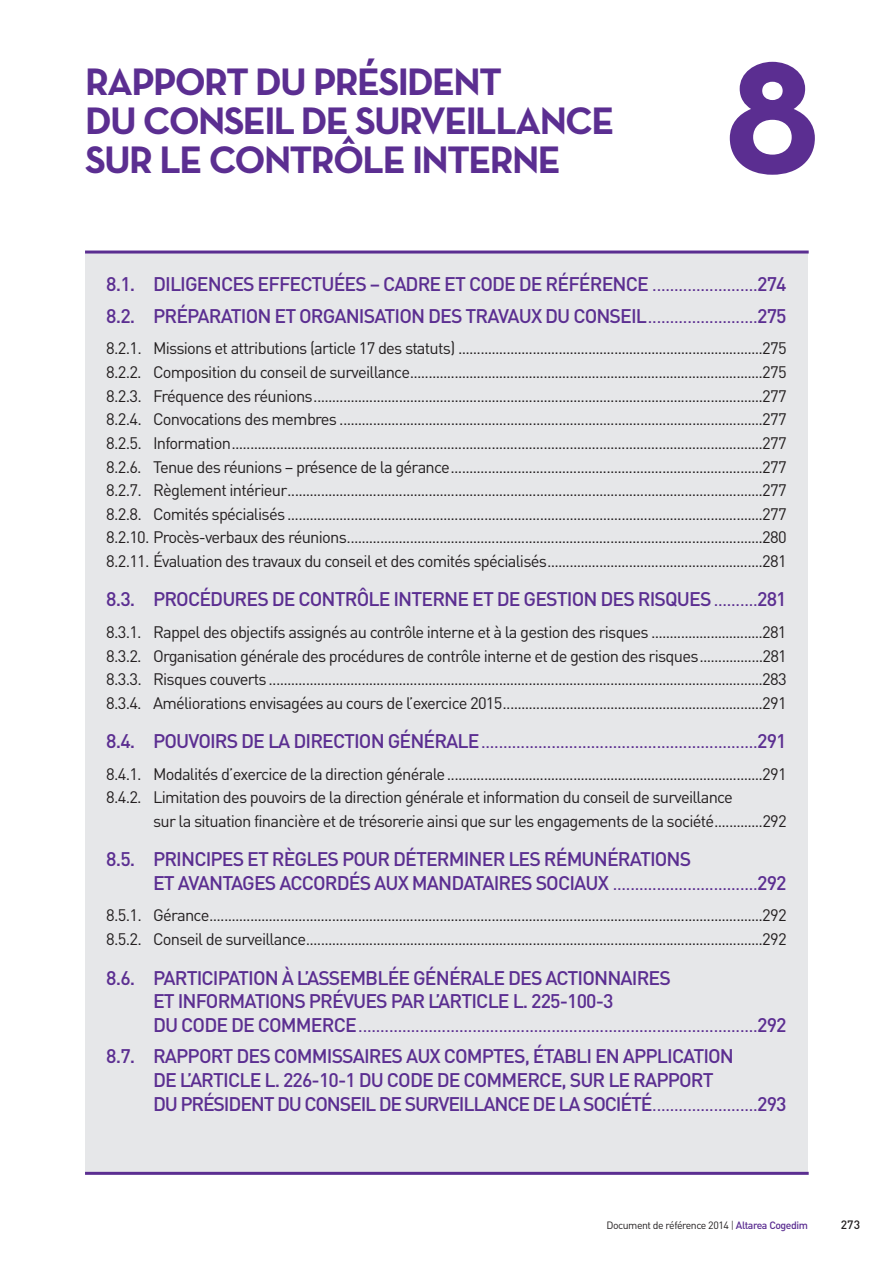
<style>
.page{position:relative;width:893px;height:1263px;background:#fff}
.page>*{position:absolute;margin:0;border:0;box-sizing:border-box;transform-origin:0 0}
.t1{font:162px "Neutra Text Bold Alt";color:#5b2e91}
.t2{font:39px/39.3px "Neutra Text Bold Alt";letter-spacing:-.045em;color:#5b2e91}
.t3{font:500 19.5px/23.5px "DIN";letter-spacing:-.045em;color:#5b2e91}
.t4{font:19.5px "DIN";color:#5b2e91}
.t5{font:16.5px/23.5px "DIN";letter-spacing:-.045em;color:#231f20;text-align:justify}
.t6{font:500 12px "DIN";color:#231f20}
.t7{font:10.5px "DIN";letter-spacing:-.045em;color:#231f20}
.s1{font-weight:400}
.s2{font-weight:500}
.s3{font-weight:300}
.s4{font-weight:500;color:#5b2e91}
</style>
<div class="page">
<div style="left:85px;top:252px;width:723px;height:921px;background:#e6e7e9"></div>
<svg style="left:85px;top:250px;width:724px;height:4px;background:#805fa9"></svg>
<hr style="left:85px;top:1172px;width:724px;height:3px;background:#5b2e91">
<h2 class="t2" style="left:85px;top:66px;width:531px">RAPPORT DU PRÉSIDENT<br>DU CONSEIL DE SURVEILLANCE<br>SUR LE CONTRÔLE INTERNE</h2>
<h1 class="t1" style="left:724px;top:62px;width:98px">8</h1>
<p class="t3" style="left:106px;top:271px;width:682px;line-height:31.5px">8.1. DILIGENCES EFFECTUÉES – CADRE ET CODE DE RÉFÉRENCE <span class="s1">........................</span>274<br>8.2. PRÉPARATION ET ORGANISATION DES TRAVAUX DU CONSEIL<span class="s1">.........................</span>275</p>
<p class="t5" style="left:106px;top:339px;width:682px">8.2.1. Missions et attributions (article 17 des statuts) ..................................................................................275<br>8.2.2. Composition du conseil de surveillance...............................................................................................275<br>8.2.3. Fréquence des réunions.........................................................................................................................277<br>8.2.4. Convocations des membres ..................................................................................................................277<br>8.2.5. Information...............................................................................................................................................277<br>8.2.6. Tenue des réunions – présence de la gérance....................................................................................277<br>8.2.7. Règlement intérieur................................................................................................................................277<br>8.2.8. Comités spécialisés ................................................................................................................................277<br>8.2.10. Procès-verbaux des réunions................................................................................................................280<br>8.2.11. Évaluation des travaux du conseil et des comités spécialisés..........................................................281</p>
<p class="t3" style="left:106px;top:590px;width:682px">8.3. PROCÉDURES DE CONTRÔLE INTERNE ET DE GESTION DES RISQUES<span class="s1">..........</span>281</p>
<p class="t5" style="left:106px;top:622px;width:682px">8.3.1. Rappel des objectifs assignés au contrôle interne et à la gestion des risques ..............................281<br>8.3.2. Organisation générale des procédures de contrôle interne et de gestion des risques.................281<br>8.3.3. Risques couverts.....................................................................................................................................283<br>8.3.4. Améliorations envisagées au cours de l’exercice 2015......................................................................291</p>
<p class="t4" style="left:106px;top:734px;width:682px"><span class="s2">8.4. POUVOIRS DE LA DIRECTION GÉNÉRALE</span>...............................................................<span class="s2">291</span></p>
<p class="t5" style="left:106px;top:764px;width:682px">8.4.1. Modalités d’exercice de la direction générale.....................................................................................291<br>8.4.2. Limitation des pouvoirs de la direction générale et information du conseil de surveillance</p>
<p class="t5" style="left:153px;top:811px;width:635px">sur la situation financière et de trésorerie ainsi que sur les engagements de la société.............292</p>
<p class="t3" style="left:153px;top:850px;width:635px;text-indent:-47px">8.5. PRINCIPES ET RÈGLES POUR DÉTERMINER LES RÉMUNÉRATIONS<br>ET AVANTAGES ACCORDÉS AUX MANDATAIRES SOCIAUX <span class="s1">.................................</span>292</p>
<p class="t5" style="left:106px;top:906px;width:682px">8.5.1. Gérance.....................................................................................................................................................292<br>8.5.2. Conseil de surveillance...........................................................................................................................292</p>
<p class="t3" style="left:153px;top:968px;width:635px;text-indent:-47px">8.6. PARTICIPATION À L’ASSEMBLÉE GÉNÉRALE DES ACTIONNAIRES<br>ET INFORMATIONS PRÉVUES PAR L’ARTICLE L. 225-100-3<br>DU CODE DE COMMERCE<span class="s1">...........................................................................................</span>292</p>
<p class="t3" style="left:153px;top:1046px;width:635px;text-indent:-47px">8.7. RAPPORT DES COMMISSAIRES AUX COMPTES, ÉTABLI EN APPLICATION<br>DE L’ARTICLE L. 226-10-1 DU CODE DE COMMERCE, SUR LE RAPPORT<br>DU PRÉSIDENT DU CONSEIL DE SURVEILLANCE DE LA SOCIÉTÉ<span class="s1">........................</span>293</p>
<p class="t7" style="left:606px;top:1221px;width:203px">Document de référence 2014 <span class="s3">|</span> <span class="s4">Altarea Cogedim</span></p>
<p class="t6" style="left:841px;top:1220px;width:21px">273</p>
</div>
